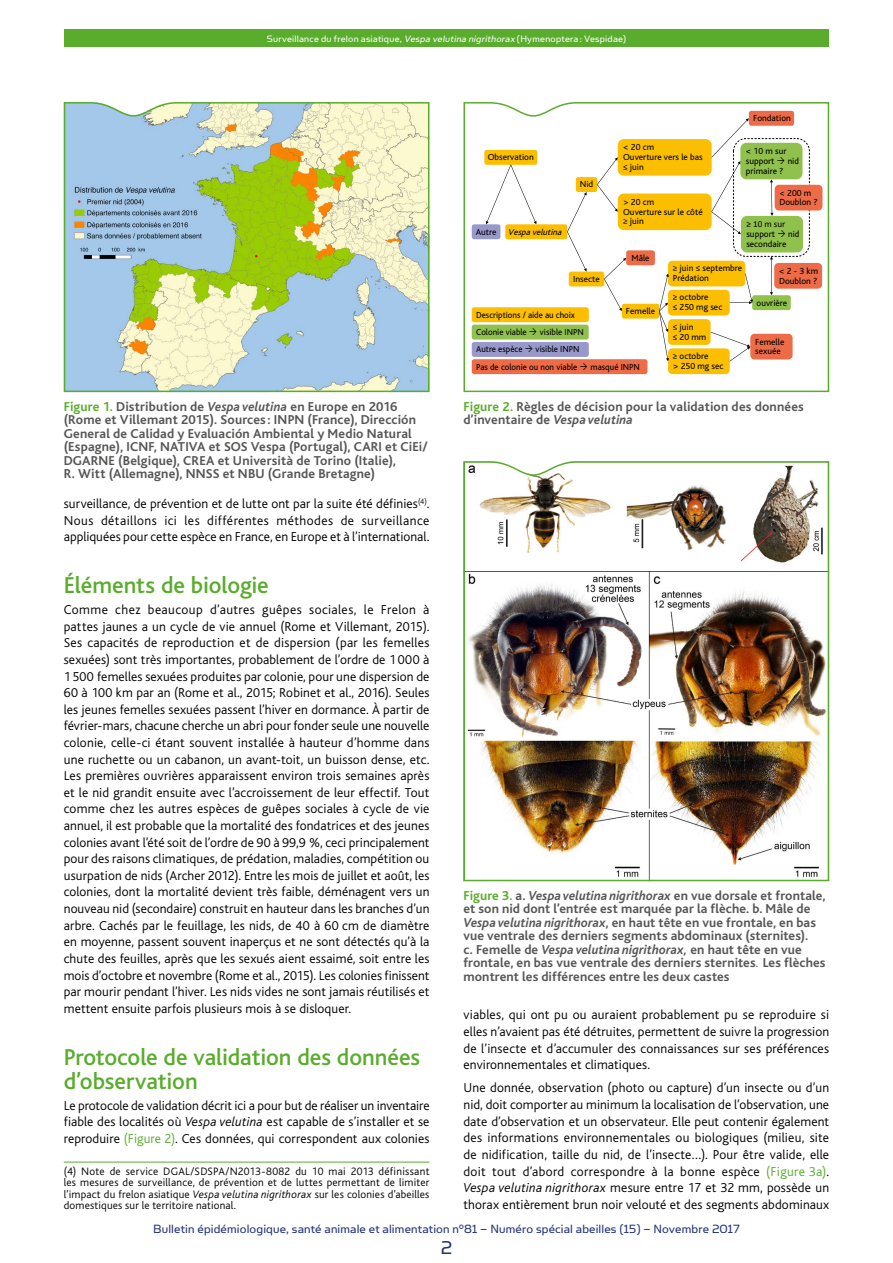
<style>
.page{position:relative;width:893px;height:1263px;background:#fff}
.page>*{position:absolute;margin:0;border:0;box-sizing:border-box;transform-origin:0 0}
.ST1_vert{font:500 24px/24.2px "Bliss";letter-spacing:-.005em;color:#59ac2c}
.t1{font:21px "Simian Text Orangutan";color:#23357b}
.TEXTE_COURANT_vert{font:300 13.5px/16.6px "Bliss";letter-spacing:.005em;color:#000;text-align:justify}
.Titre_tablo-Fig_FR{font:700 13.5px/13.5px "Bliss";letter-spacing:.01em;color:#565655}
.t2{font:13.5px "Simian Text Orangutan";letter-spacing:.01em;color:#23357b}
.renvois{font:300 11.25px/11.2px "Bliss";letter-spacing:.01em;color:#000;text-align:justify}
.Titre_tete{font:10.5px "Simian Text Orangutan";letter-spacing:.02em;color:#fff}
.t3{font:9.15px/9.8px "Bliss";color:#000}
.t4{font:9.15px "Bliss";color:#000;scale:.96 1}
.t5{font:9.15px/9.9px "Calibri";color:#000}
.t6{font:italic 8.85px "Bliss";color:#000}
.s1{font-style:italic}
.s2{font-style:normal;font-size:9.15px}
.s3{font-family:"Calibri"}
.s4{font-family:"Bliss"}
.s5{color:#59ac2c}
.s6{font-weight:300;font-style:italic}
</style>
<div class="page">
<div style="left:64px;top:30px;width:765px;height:17px;background:#59ac2c"></div>
<hr style="left:64px;top:1162px;width:365px;height:1px;background:#59ac2c">
<svg style="left:63px;top:102px;width:367px;height:291px"></svg>
<svg style="left:463px;top:102px;width:367px;height:291px"></svg>
<img style="left:463px;top:461px;width:367px;height:421px">
<svg style="left:778px;top:157px;width:6px;height:7px"></svg>
<svg style="left:778px;top:230px;width:7px;height:7px"></svg>
<svg style="left:580px;top:363px;width:7px;height:6px"></svg>
<svg style="left:530px;top:328px;width:7px;height:7px"></svg>
<svg style="left:525px;top:346px;width:7px;height:6px"></svg>
<p class="Titre_tete" style="left:267px;top:33px;width:361px">Surveillance du frelon asiatique, <span class="s1">Vespa velutina nigrithorax</span> (Hymenoptera: Vespidae)</p>
<p class="t3" style="left:488px;top:152px;width:48px">Observation</p>
<p class="t6" style="left:476px;top:227px;width:90px"><span class="s2">A u t r e</span> Vespavelutina</p>
<p class="t3" style="left:580px;top:180px;width:15px">Nid</p>
<p class="t3" style="left:623px;top:143px;width:81px">&lt; 20 cm<br>Ouverture vers le bas <span class="s3">≤</span> juin</p>
<p class="t3" style="left:623px;top:197px;width:81px">&gt; 20 cm<br>Ouverture sur le côté <span class="s3">≥</span> juin</p>
<p class="t3" style="left:631px;top:253px;width:20px">Mâle</p>
<p class="t3" style="left:753px;top:113px;width:39px">Fondation</p>
<p class="t3" style="left:746px;top:146px;width:42px">&lt; 10 m sur support</p>
<p class="t4" style="left:788px;top:156px;width:13px">nid</p>
<p class="t3" style="left:746px;top:166px;width:39px">primaire ?</p>
<p class="t3" style="left:779px;top:188px;width:40px">&lt; 200 m<br>Doublon ?</p>
<p class="t5" style="left:746px;top:219px;width:41px">≥ 10 m sur <span class="s4">support</span></p>
<p class="t4" style="left:788px;top:229px;width:13px">nid</p>
<p class="t3" style="left:746px;top:239px;width:41px">secondaire</p>
<p class="t3" style="left:573px;top:274px;width:28px">Insecte</p>
<p class="t4" style="left:476px;top:310px;width:105px">Descriptions / aide au choix</p>
<p class="t4" style="left:476px;top:327px;width:54px">Colonie viable</p>
<p class="t4" style="left:540px;top:327px;width:47px">visible INPN</p>
<p class="t4" style="left:476px;top:344px;width:50px">Autre espèce</p>
<p class="t4" style="left:536px;top:344px;width:47px">visible INPN</p>
<p class="t3" style="left:626px;top:306px;width:31px">Femelle</p>
<p class="t4" style="left:476px;top:362px;width:107px">Pas de colonie ou non viable</p>
<p class="t4" style="left:591px;top:362px;width:53px">masqué INPN</p>
<p class="t3" style="left:673px;top:264px;width:71px"><span class="s3">≥</span> juin <span class="s3">≤</span> septembre<br>Prédation</p>
<p class="t3" style="left:673px;top:293px;width:51px"><span class="s3">≥</span> octobre<br><span class="s3">≤</span> 250 mg sec</p>
<p class="t3" style="left:673px;top:322px;width:35px"><span class="s3">≤</span> juin<br><span class="s3">≤</span> 20 mm</p>
<p class="t3" style="left:673px;top:351px;width:52px"><span class="s3">≥</span> octobre<br>&gt; 250 mg sec</p>
<p class="t3" style="left:779px;top:266px;width:41px">&lt; 2 - 3 km<br>Doublon ?</p>
<p class="t3" style="left:756px;top:298px;width:32px">ouvrière</p>
<p class="t3" style="left:755px;top:337px;width:31px">Femelle sexuée</p>
<p class="Titre_tablo-Fig_FR" style="left:64px;top:400px;width:365px"><span class="s5">Figure 1.</span> Distribution de <span class="s1">Vespa velutina</span> en Europe en 2016 (Rome et Villemant 2015). Sources : INPN (France), Dirección General de Calidad y Evaluación Ambiental y Medio Natural (Espagne), ICNF, NATIVA et SOS Vespa (Portugal), CARI et CiEi/ DGARNE (Belgique), CREA et Università de Torino (Italie),<br>R. Witt (Allemagne), NNSS et NBU (Grande Bretagne)</p>
<p class="Titre_tablo-Fig_FR" style="left:463px;top:400px;width:342px"><span class="s5">Figure 2.</span> Règles de décision pour la validation des données d’inventaire de <span class="s1">Vespa velutina</span></p>
<p class="TEXTE_COURANT_vert" style="left:64px;top:496px;width:367px">surveillance, de prévention et de lutte ont par la suite été définies<sup>(4)</sup>.<br>Nous détaillons ici les différentes méthodes de surveillance appliquées pour cette espèce en France, en Europe et à l’international.</p>
<p class="ST1_vert" style="left:64px;top:574px;width:207px">Éléments de biologie</p>
<p class="TEXTE_COURANT_vert" style="left:64px;top:602px;width:367px">Comme chez beaucoup d’autres guêpes sociales, le Frelon à pattes jaunes a un cycle de vie annuel (Rome et Villemant, 2015).<br>Ses capacités de reproduction et de dispersion (par les femelles sexuées) sont très importantes, probablement de l’ordre de 1000 à 1500 femelles sexuées produites par colonie, pour une dispersion de 60 à 100 km par an (Rome et al., 2015; Robinet et al., 2016). Seules les jeunes femelles sexuées passent l’hiver en dormance. À partir de février-mars, chacune cherche un abri pour fonder seule une nouvelle colonie, celle-ci étant souvent installée à hauteur d’homme dans une ruchette ou un cabanon, un avant-toit, un buisson dense, etc.<br>Les premières ouvrières apparaissent environ trois semaines après et le nid grandit ensuite avec l’accroissement de leur effectif. Tout comme chez les autres espèces de guêpes sociales à cycle de vie annuel, il est probable que la mortalité des fondatrices et des jeunes colonies avant l’été soit de l’ordre de 90 à 99,9 %, ceci principalement pour des raisons climatiques, de prédation, maladies, compétition ou usurpation de nids (Archer 2012). Entre les mois de juillet et août, les colonies, dont la mortalité devient très faible, déménagent vers un nouveau nid (secondaire) construit en hauteur dans les branches d’un arbre. Cachés par le feuillage, les nids, de 40 à 60 cm de diamètre en moyenne, passent souvent inaperçus et ne sont détectés qu’à la chute des feuilles, après que les sexués aient essaimé, soit entre les mois d’octobre et novembre (Rome et al., 2015). Les colonies finissent par mourir pendant l’hiver. Les nids vides ne sont jamais réutilisés et mettent ensuite parfois plusieurs mois à se disloquer.</p>
<p class="ST1_vert" style="left:64px;top:1045px;width:358px">Protocole de validation des données d’observation</p>
<p class="TEXTE_COURANT_vert" style="left:64px;top:1097px;width:367px">Le protocole de validation décrit ici a pour but de réaliser un inventaire fiable des localités où <span class="s1">Vespa velutina</span> est capable de s’installer et se reproduire <span class="s5">(Figure 2)</span>. Ces données, qui correspondent aux colonies</p>
<p class="renvois" style="left:64px;top:1166px;width:367px">(4) Note de service DGAL/SDSPA/N2013-8082 du 10 mai 2013 définissant les mesures de surveillance, de prévention et de luttes permettant de limiter l’impact du frelon asiatique <span class="s1">Vespa velutina nigrithorax</span> sur les colonies d’abeilles domestiques sur le territoire national.</p>
<p class="Titre_tablo-Fig_FR" style="left:463px;top:889px;width:364px"><span class="s5">Figure 3.</span> a. <span class="s1">Vespa velutina nigrithorax</span> en vue dorsale et frontale, et son nid dont l’entrée est marquée par la flèche. b. Mâle de <span class="s1">Vespa velutina nigrithorax</span>, en haut tête en vue frontale, en bas vue ventrale des derniers segments abdominaux (sternites).<br>c. Femelle de <span class="s1">Vespa velutina nigrithorax,</span> en haut tête en vue frontale, en bas vue ventrale des derniers sternites<span class="s6">.</span> Les flèches montrent les différences entre les deux castes</p>
<p class="TEXTE_COURANT_vert" style="left:463px;top:1007px;width:367px">viables, qui ont pu ou auraient probablement pu se reproduire si elles n’avaient pas été détruites, permettent de suivre la progression de l’insecte et d’accumuler des connaissances sur ses préférences environnementales et climatiques.</p>
<p class="TEXTE_COURANT_vert" style="left:463px;top:1080px;width:367px">Une donnée, observation (photo ou capture) d’un insecte ou d’un nid, doit comporter au minimum la localisation de l’observation, une date d’observation et un observateur. Elle peut contenir également des informations environnementales ou biologiques (milieu, site de nidification, taille du nid, de l’insecte…). Pour être valide, elle doit tout d’abord correspondre à la bonne espèce <span class="s5">(Figure 3a)</span>.<br><span class="s1">Vespa velutina nigrithorax</span> mesure entre 17 et 32 mm, possède un thorax entièrement brun noir velouté et des segments abdominaux</p>
<p class="t2" style="left:153px;top:1221px;width:588px">Bulletin épidémiologique, santé animale et alimentation n°81 – Numéro spécial abeilles (15) – Novembre 2017</p>
<p class="t1" style="left:441px;top:1236px;width:13px">2</p>
</div>
